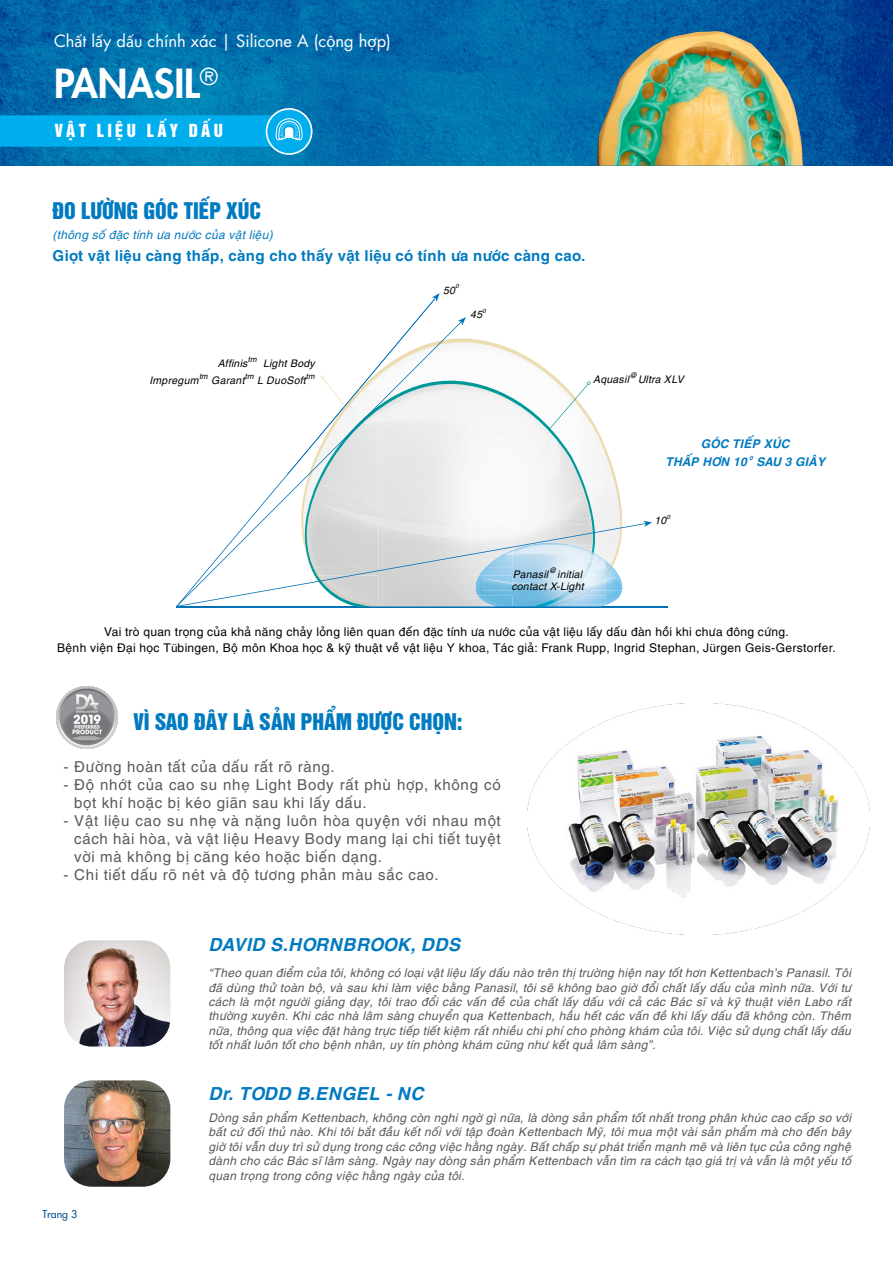
<style>
.page{position:relative;width:893px;height:1263px;background:#fff}
.page>*{position:absolute;margin:0;border:0;box-sizing:border-box;transform-origin:0 0}
.t1{font:800 39px "Futura Std";color:#fff}
.t2{font:21px "UTM Helvet Ins";color:#007ac0}
.t3{font:italic 700 18px "UTM Helve";color:#007ac0}
.t4{font:16.5px "Futura Std";color:#fff}
.t5{font:16.5px "UTM Helvet Ins";letter-spacing:.2em;color:#fff}
.t6{font:15px/18px "UTM Helve";letter-spacing:.02em;color:#58595b}
.t7{font:700 15px "UTM Helve";color:#007ac0}
.t8{font:italic 12px/14.4px "UTM Helve";color:#58595b;text-align:justify}
.t9{font:12px/16.5px "UTM Helve";color:#000;text-align:center}
.t10{font:italic 12px "UTM Helve";color:#007ac0}
.t11{font:italic 700 12px/18px "UTM Helve";color:#007ac0}
.t12{font:italic 10.5px/12.6px "UTM Helve";color:#000;text-align:right}
.t13{font:500 10.5px "Futura Std";color:#004e93}
.t14{font:italic 7.8px "UTM Helve";color:#000}
.t15{font:italic 6px "UTM Helve";color:#000}
.t16{font:italic 700 6px "UTM Helve";color:#007ac0}
.s1{font-family:"Myriad Pro"}
</style>
<div class="page">
<img style="left:0;top:0;width:893px;height:166px">
<img style="left:597px;top:31px;width:206px;height:135px">
<svg style="left:267px;top:109px;width:45px;height:45px"></svg>
<div style="left:266px;top:108px;width:46px;height:47px;border:2px solid #fff;border-radius:50%"></div>
<svg style="left:0;top:115px;width:306px;height:32px;background:#07aeec"></svg>
<img style="left:527px;top:703px;width:342px;height:231px">
<img style="left:64px;top:940px;width:106px;height:106px">
<img style="left:64px;top:1080px;width:106px;height:107px">
<hr style="left:177px;top:606px;width:491px;height:2px;background:#0070b8">
<img style="left:415px;top:301px;width:19px;height:20px">
<svg style="left:432px;top:293px;width:8px;height:8px"></svg>
<img style="left:469px;top:339px;width:91px;height:42px">
<img style="left:595px;top:425px;width:10px;height:22px">
<svg style="left:462px;top:381px;width:133px;height:66px;fill:#f5f6f6"></svg>
<svg style="left:462px;top:447px;width:190px;height:159px"></svg>
<svg style="left:177px;top:321px;width:285px;height:285px"></svg>
<svg style="left:458px;top:317px;width:8px;height:8px"></svg>
<svg style="left:549px;top:381px;width:41px;height:49px"></svg>
<img style="left:56px;top:687px;width:62px;height:61px">
<h3 class="t4" style="left:54px;top:30px;width:338px">Ch<span class="s1">ấ</span>t l<span class="s1">ấ</span>y d<span class="s1">ấ</span>u chính xác | Silicone A (c<span class="s1">ộ</span>ng h<span class="s1">ợ</span>p)</h3>
<h1 class="t1" style="left:54px;top:59px;width:166px">PANASIL<sup>®</sup></h1>
<h3 class="t5" style="left:55px;top:117px;width:170px">VẬT LIỆU LẤY DẤU</h3>
<h2 class="t2" style="left:53px;top:194px;width:210px">ĐO LƯỜNG GÓC TIẾP XÚC</h2>
<p class="t10" style="left:53px;top:225px;width:222px">(thông số đặc tính ưa nước của vật liệu)</p>
<p class="t7" style="left:53px;top:243px;width:535px">Giọt vật liệu càng thấp, càng cho thấy vật liệu có tính ưa nước càng cao.</p>
<p class="t14" style="left:248px;top:353px;width:11px">tm</p>
<p class="t12" style="left:218px;top:356px;width:32px">Affinis</p>
<p class="t12" style="left:263px;top:356px;width:54px">Light Body</p>
<p class="t14" style="left:199px;top:370px;width:11px">tm</p>
<p class="t14" style="left:245px;top:370px;width:11px">tm</p>
<p class="t14" style="left:306px;top:370px;width:11px">tm</p>
<p class="t12" style="left:211px;top:373px;width:35px">Garant</p>
<p class="t12" style="left:257px;top:373px;width:50px">L DuoSoft</p>
<p class="t12" style="left:149px;top:373px;width:51px">Impregum</p>
<p class="t12" style="left:443px;top:283px;width:14px">50</p>
<p class="t15" style="left:455px;top:282px;width:5px">0</p>
<p class="t12" style="left:470px;top:307px;width:14px">45</p>
<p class="t15" style="left:482px;top:306px;width:5px">0</p>
<p class="t14" style="left:629px;top:369px;width:7px">@</p>
<p class="t12" style="left:638px;top:372px;width:48px">Ultra XLV</p>
<p class="t12" style="left:593px;top:372px;width:37px">Aquasil</p>
<p class="t14" style="left:548px;top:564px;width:7px">@</p>
<p class="t12" style="left:511px;top:567px;width:74px">initial<br>contact X-Light</p>
<p class="t12" style="left:513px;top:567px;width:37px">Panasil</p>
<p class="t11" style="left:665px;top:433px;width:126px;text-indent:36px">GÓC TIẾP XÚC<br>THẤP HƠN 10</p>
<p class="t16" style="left:750px;top:452px;width:5px">0</p>
<p class="t11" style="left:757px;top:451px;width:70px">SAU 3 GIÂY</p>
<p class="t12" style="left:654px;top:513px;width:14px">10</p>
<p class="t15" style="left:667px;top:512px;width:5px">0</p>
<p class="t9" style="left:57px;top:622px;width:780px">Vai trò quan trọng của khả năng chảy lỏng liên quan đến đặc tính ưa nước của vật liệu lấy dấu đàn hồi khi chưa đông cứng.<br>Bệnh viện Đại học T<span class="s1">ü</span>bingen, Bộ môn Khoa học &amp; kỹ thuật về vật liệu Y khoa, Tác giả: Frank Rupp, Ingrid Stephan, J<span class="s1">ü</span>rgen Geis-Gerstorfer.</p>
<h2 class="t2" style="left:133px;top:704px;width:330px">VÌ SAO ĐÂY LÀ SẢN PHẨM ĐƯỢC CHỌN:</h2>
<p class="t6" style="left:64px;top:756px;width:273px">- Đường hoàn tất của dấu rất rõ ràng.</p>
<p class="t6" style="left:74px;top:774px;width:428px;text-indent:-10px">- Độ nhớt của cao su nhẹ Light Body rất phù hợp, không có bọt khí hoặc bị kéo giãn sau khi lấy dấu.</p>
<p class="t6" style="left:74px;top:810px;width:428px;text-align:justify;text-indent:-10px">- Vật liệu cao su nhẹ và nặng luôn hòa quyện với nhau một cách hài hòa, và vật liệu Heavy Body mang lại chi tiết tuyệt vời mà không bị căng kéo hoặc biến dạng.</p>
<p class="t6" style="left:64px;top:864px;width:377px">- Chi tiết dấu rõ nét và độ tương phản màu sắc cao.</p>
<h3 class="t3" style="left:208px;top:929px;width:254px">DAVID S.HORNBROOK, DDS</h3>
<p class="t8" style="left:208px;top:964px;width:644px">“Theo quan điểm của tôi, không có loại vật liệu lấy dấu nào trên thị trường hiện nay tốt hơn Kettenbach’s Panasil. Tôi đã dùng thử toàn bộ, và sau khi làm việc bằng Panasil, tôi sẽ không bao giờ đổi chất lấy dấu của mình nữa. Với tư cách là một người giảng dạy, tôi trao đổi các vấn đề của chất lấy dấu với cả các Bác sĩ và kỹ thuật viên Labo rất thường xuyên. Khi các nhà lâm sàng chuyển qua Kettenbach, hầu hết các vấn đề khi lấy dấu đã không còn. Thêm nữa, thông qua việc đặt hàng trực tiếp tiết kiệm rất nhiều chi phí cho phòng khám của tôi. Việc sử dụng chất lấy dấu tốt nhất luôn tốt cho bệnh nhân, uy tín phòng khám cũng như kết quả lâm sàng”.</p>
<h3 class="t3" style="left:208px;top:1079px;width:217px">Dr. TODD B.ENGEL - NC</h3>
<p class="t13" style="left:43px;top:1207px;width:36px">Trang 3</p>
<p class="t8" style="left:208px;top:1109px;width:644px">Dòng sản phẩm Kettenbach, không còn nghi ngờ gì nữa, là dòng sản phẩm tốt nhất trong phân khúc cao cấp so với bất cứ đối thủ nào. Khi tôi bắt đầu kết nối với tập đoàn Kettenbach Mỹ, tôi mua một vài sản phẩm mà cho đến bây giờ tôi vẫn duy trì sử dụng trong các công việc hằng ngày. Bất chấp sự phát triển mạnh mẽ và liên tục của công nghệ dành cho các Bác sĩ lâm sàng. Ngày nay dòng sản phẩm Kettenbach vẫn tìm ra cách tạo giá trị và vẫn là một yếu tố quan trọng trong công việc hằng ngày của tôi.</p>
</div>
